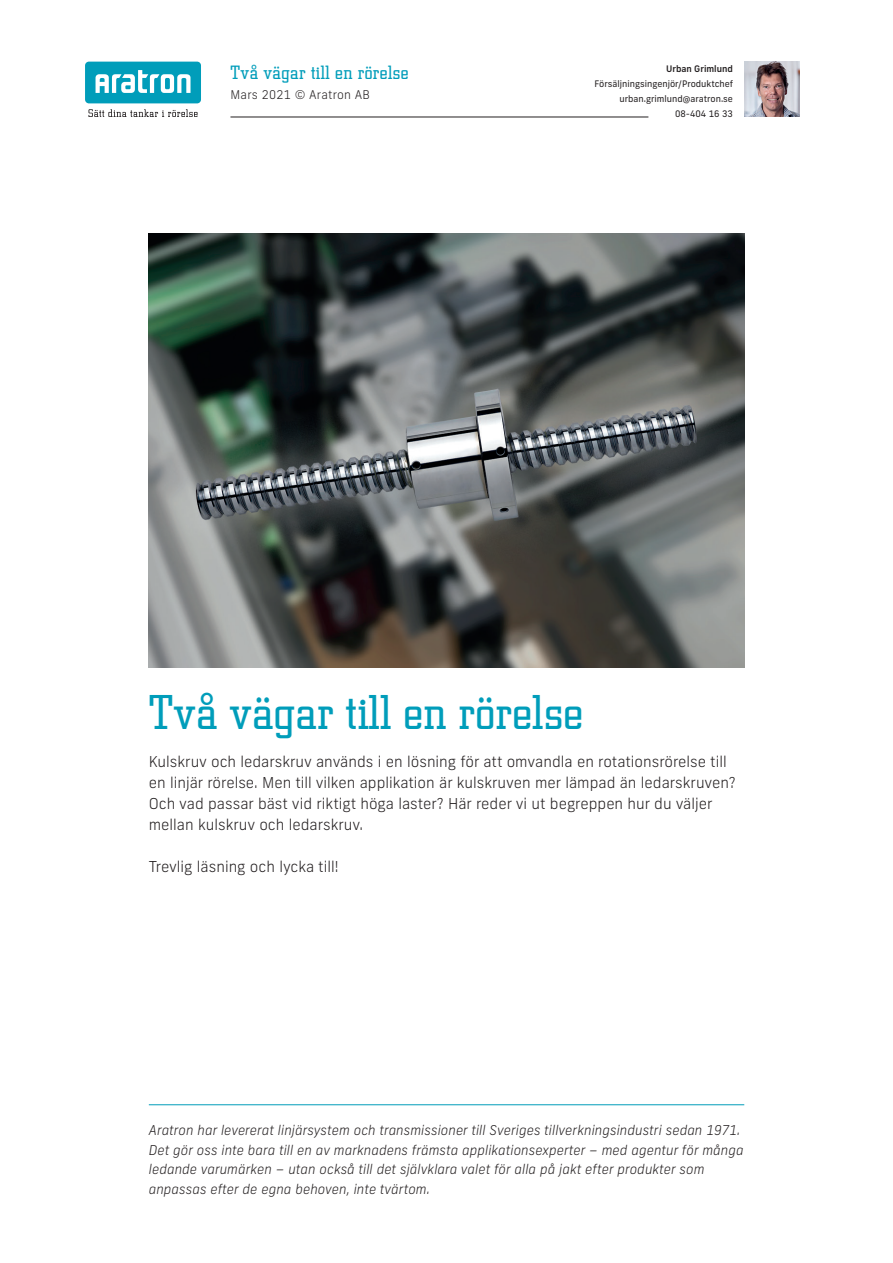
<style>
.page{position:relative;width:893px;height:1263px;background:#fff}
.page>*{position:absolute;margin:0;border:0;box-sizing:border-box;transform-origin:0 0}
.t1{font:300 49.5px "Square Slabserif 711 BT";letter-spacing:.005em;color:#009dba}
.t2{font:300 19.5px "Square Slabserif 711 BT";letter-spacing:.02em;color:#009dba}
.t3{font:300 15px/21px "Frank New";color:#231f20}
.t4{font:italic 300 13.5px/19.5px "Frank New";color:#231f20}
.t5{font:300 12px "Frank New";letter-spacing:.02em;color:#231f20}
.t6{font:9px/15px "Frank New";color:#231f20;text-align:right}
.t7{font:500 9px "Frank New";color:#231f20}
</style>
<div class="page">
<div style="left:85px;top:62px;width:116px;height:41px;background:#009dba;border-radius:4px"></div>
<svg style="left:96px;top:70px;width:95px;height:23px"></svg>
<svg style="left:88px;top:109px;width:110px;height:8px"></svg>
<hr style="left:230px;top:117px;width:418px;height:1px;background:#231f20">
<hr style="left:149px;top:1104px;width:595px;height:1px;background:#009dba">
<img style="left:744px;top:62px;width:55px;height:55px">
<svg style="left:149px;top:234px;width:595px;height:434px;background:#555b59"></svg>
<h2 class="t2" style="left:230px;top:61px;width:180px">Två vägar till en rörelse</h2>
<p class="t5" style="left:230px;top:87px;width:141px">Mars 2021 © Aratron AB</p>
<p class="t7" style="left:666px;top:63px;width:68px">Urban Grimlund</p>
<p class="t6" style="left:594px;top:76px;width:140px">Försäljningsingenjör/Produktchef urban.grimlund@aratron.se<br>08-404 16 33</p>
<h1 class="t1" style="left:149px;top:681px;width:436px">Två vägar till en rörelse</h1>
<p class="t3" style="left:149px;top:751px;width:588px">Kulskruv och ledarskruv används i en lösning för att omvandla en rotationsrörelse till en linjär rörelse. Men till vilken applikation är kulskruven mer lämpad än ledarskruven?<br>Och vad passar bäst vid riktigt höga laster? Här reder vi ut begreppen hur du väljer mellan kulskruv och ledarskruv.</p>
<p class="t3" style="left:149px;top:856px;width:191px">Trevlig läsning och lycka till!</p>
<p class="t4" style="left:149px;top:1120px;width:596px">Aratron har levererat linjärsystem och transmissioner till Sveriges tillverkningsindustri sedan 1971.<br>Det gör oss inte bara till en av marknadens främsta applikationsexperter – med agentur för många ledande varumärken – utan också till det självklara valet för alla på jakt efter produkter som anpassas efter de egna behoven, inte tvärtom.</p>
</div>
